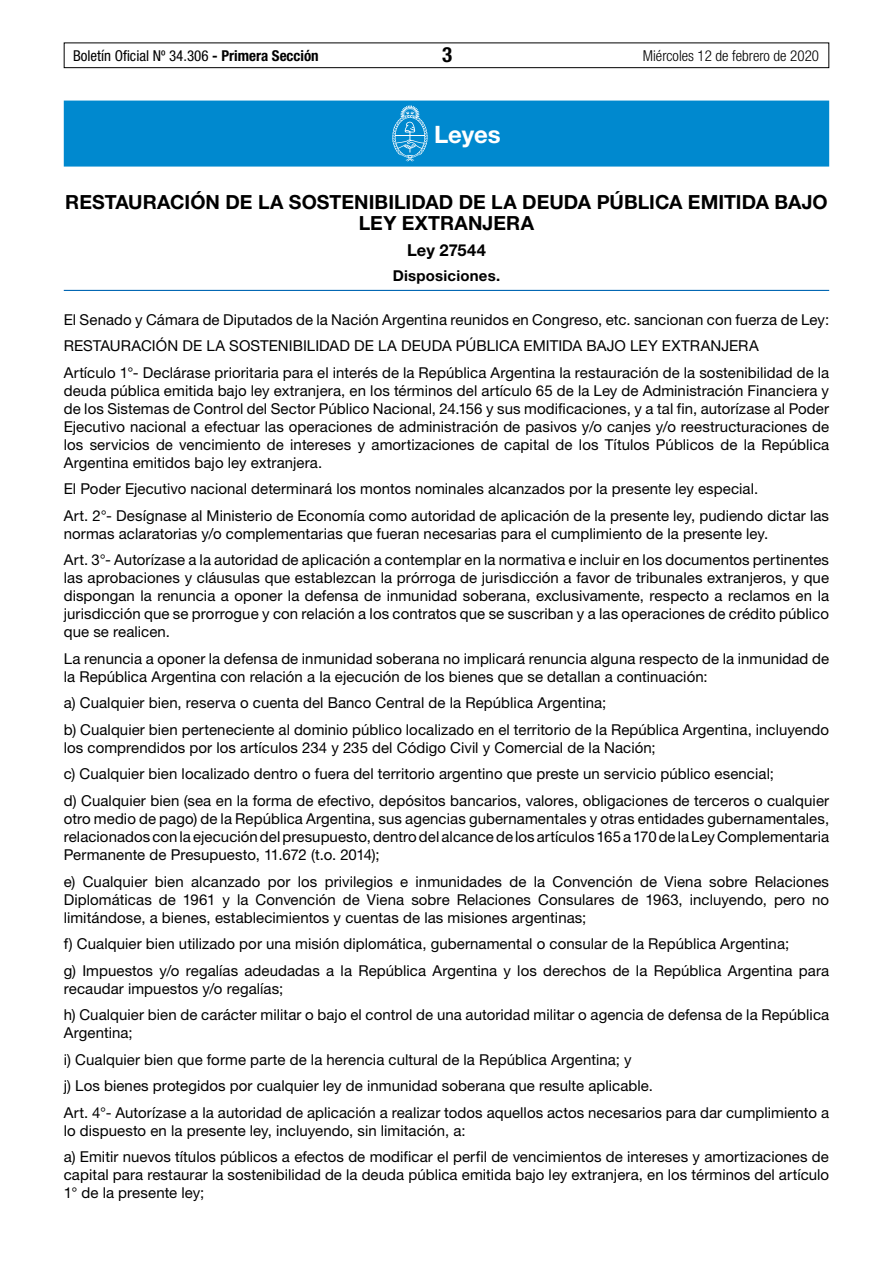
<style>
.page{position:relative;width:893px;height:1263px;background:#fff}
.page>*{position:absolute;margin:0;border:0;box-sizing:border-box;transform-origin:0 0}
.t1{font:700 24px "Helvetica Neue LT Std";letter-spacing:-.005em;color:#fff}
.t2{font:700 condensed 21px "Helvetica Neue LT Std";color:#000}
.t3{font:700 19.5px/21px "Helvetica Neue LT Std";letter-spacing:.005em;color:#000;text-align:center}
.t4{font:700 16.5px "Helvetica Neue LT Std";letter-spacing:.005em;color:#000}
.t5{font:15px/26.5px "Helvetica Neue LT Std";letter-spacing:.005em;color:#000}
.t6{font:condensed 15px "Helvetica Neue LT Std";color:#000}
.t7{font:300 condensed 15px "Helvetica Neue LT Std";color:#000}
.t8{font:700 15px "Helvetica Neue LT Std";letter-spacing:.015em;color:#000}
.s1{font-weight:700}
</style>
<div class="page">
<div style="left:64px;top:43px;width:765px;height:25px;border:1px solid #000"></div>
<div style="left:64px;top:101px;width:765px;height:66px;background:#0089cf"></div>
<hr style="left:64px;top:290px;width:765px;height:1px;background:#0066b3">
<svg style="left:392px;top:105px;width:36px;height:56px"></svg>
<p class="t6" style="left:73px;top:47px;width:247px">Boletín Oficial Nº 34.306 <span class="s1">- Primera Sección</span></p>
<h2 class="t2" style="left:442px;top:42px;width:12px">3</h2>
<p class="t7" style="left:643px;top:47px;width:178px">Miércoles 12 de febrero de 2020</p>
<h1 class="t1" style="left:434px;top:120px;width:68px">Leyes</h1>
<h3 class="t3" style="left:65px;top:191px;width:764px">RESTAURACIÓN DE LA SOSTENIBILIDAD DE LA DEUDA PÚBLICA EMITIDA BAJO<br>LEY EXTRANJERA</h3>
<p class="t4" style="left:407px;top:240px;width:80px">Ley 27544</p>
<p class="t8" style="left:393px;top:267px;width:109px">Disposiciones.</p>
<p class="t5" style="left:64px;top:306px;width:767px">El Senado y Cámara de Diputados de la Nación Argentina reunidos en Congreso, etc. sancionan con fuerza de Ley:<br>RESTAURACIÓN DE LA SOSTENIBILIDAD DE LA DEUDA PÚBLICA EMITIDA BAJO LEY EXTRANJERA<br>Artículo 1°- Declárase prioritaria para el interés de la República Argentina la restauración de la sostenibilidad de la</p>
<p class="t5" style="left:64px;top:381px;width:767px;line-height:18px;text-align:justify">deuda pública emitida bajo ley extranjera, en los términos del artículo 65 de la Ley de Administración Financiera y de los Sistemas de Control del Sector Público Nacional, 24.156 y sus modificaciones, y a tal fin, autorízase al Poder Ejecutivo nacional a efectuar las operaciones de administración de pasivos y/o canjes y/o reestructuraciones de los servicios de vencimiento de intereses y amortizaciones de capital de los Títulos Públicos de la República Argentina emitidos bajo ley extranjera.</p>
<p class="t5" style="left:64px;top:476px;width:767px">El Poder Ejecutivo nacional determinará los montos nominales alcanzados por la presente ley especial.<br>Art. 2°- Desígnase al Ministerio de Economía como autoridad de aplicación de la presente ley, pudiendo dictar las</p>
<p class="t5" style="left:64px;top:520px;width:767px">normas aclaratorias y/o complementarias que fueran necesarias para el cumplimiento de la presente ley.<br>Art. 3°- Autorízase a la autoridad de aplicación a contemplar en la normativa e incluir en los documentos pertinentes</p>
<p class="t5" style="left:64px;top:569px;width:767px;line-height:18px;text-align:justify">las aprobaciones y cláusulas que establezcan la prórroga de jurisdicción a favor de tribunales extranjeros, y que dispongan la renuncia a oponer la defensa de inmunidad soberana, exclusivamente, respecto a reclamos en la jurisdicción que se prorrogue y con relación a los contratos que se suscriban y a las operaciones de crédito público que se realicen.</p>
<p class="t5" style="left:64px;top:649px;width:767px;line-height:18px">La renuncia a oponer la defensa de inmunidad soberana no implicará renuncia alguna respecto de la inmunidad de la República Argentina con relación a la ejecución de los bienes que se detallan a continuación:</p>
<p class="t5" style="left:64px;top:690px;width:767px">a) Cualquier bien, reserva o cuenta del Banco Central de la República Argentina;<br>b) Cualquier bien perteneciente al dominio público localizado en el territorio de la República Argentina, incluyendo</p>
<p class="t5" style="left:64px;top:734px;width:767px">los comprendidos por los artículos 234 y 235 del Código Civil y Comercial de la Nación;<br>c) Cualquier bien localizado dentro o fuera del territorio argentino que preste un servicio público esencial;<br>d) Cualquier bien (sea en la forma de efectivo, depósitos bancarios, valores, obligaciones de terceros o cualquier</p>
<p class="t5" style="left:64px;top:809px;width:767px;line-height:18px;text-align:justify">otro medio de pago) de la República Argentina, sus agencias gubernamentales y otras entidades gubernamentales, relacionados con la ejecución del presupuesto, dentro del alcance de los artículos 165 a 170 de la Ley Complementaria Permanente de Presupuesto, 11.672 (t.o. 2014);</p>
<p class="t5" style="left:64px;top:872px;width:767px;line-height:18px;text-align:justify">e) Cualquier bien alcanzado por los privilegios e inmunidades de la Convención de Viena sobre Relaciones Diplomáticas de 1961 y la Convención de Viena sobre Relaciones Consulares de 1963, incluyendo, pero no limitándose, a bienes, establecimientos y cuentas de las misiones argentinas;</p>
<p class="t5" style="left:64px;top:930px;width:767px">f) Cualquier bien utilizado por una misión diplomática, gubernamental o consular de la República Argentina;<br>g) Impuestos y/o regalías adeudadas a la República Argentina y los derechos de la República Argentina para</p>
<p class="t5" style="left:64px;top:975px;width:767px">recaudar impuestos y/o regalías;<br>h) Cualquier bien de carácter militar o bajo el control de una autoridad militar o agencia de defensa de la República</p>
<p class="t5" style="left:64px;top:1019px;width:767px">Argentina;<br>i) Cualquier bien que forme parte de la herencia cultural de la República Argentina; y<br>j) Los bienes protegidos por cualquier ley de inmunidad soberana que resulte aplicable.<br>Art. 4°- Autorízase a la autoridad de aplicación a realizar todos aquellos actos necesarios para dar cumplimiento a</p>
<p class="t5" style="left:64px;top:1117px;width:767px">lo dispuesto en la presente ley, incluyendo, sin limitación, a:<br>a) Emitir nuevos títulos públicos a efectos de modificar el perfil de vencimientos de intereses y amortizaciones de</p>
<p class="t5" style="left:64px;top:1165px;width:767px;line-height:18px">capital para restaurar la sostenibilidad de la deuda pública emitida bajo ley extranjera, en los términos del artículo<br>1° de la presente ley;</p>
</div>
